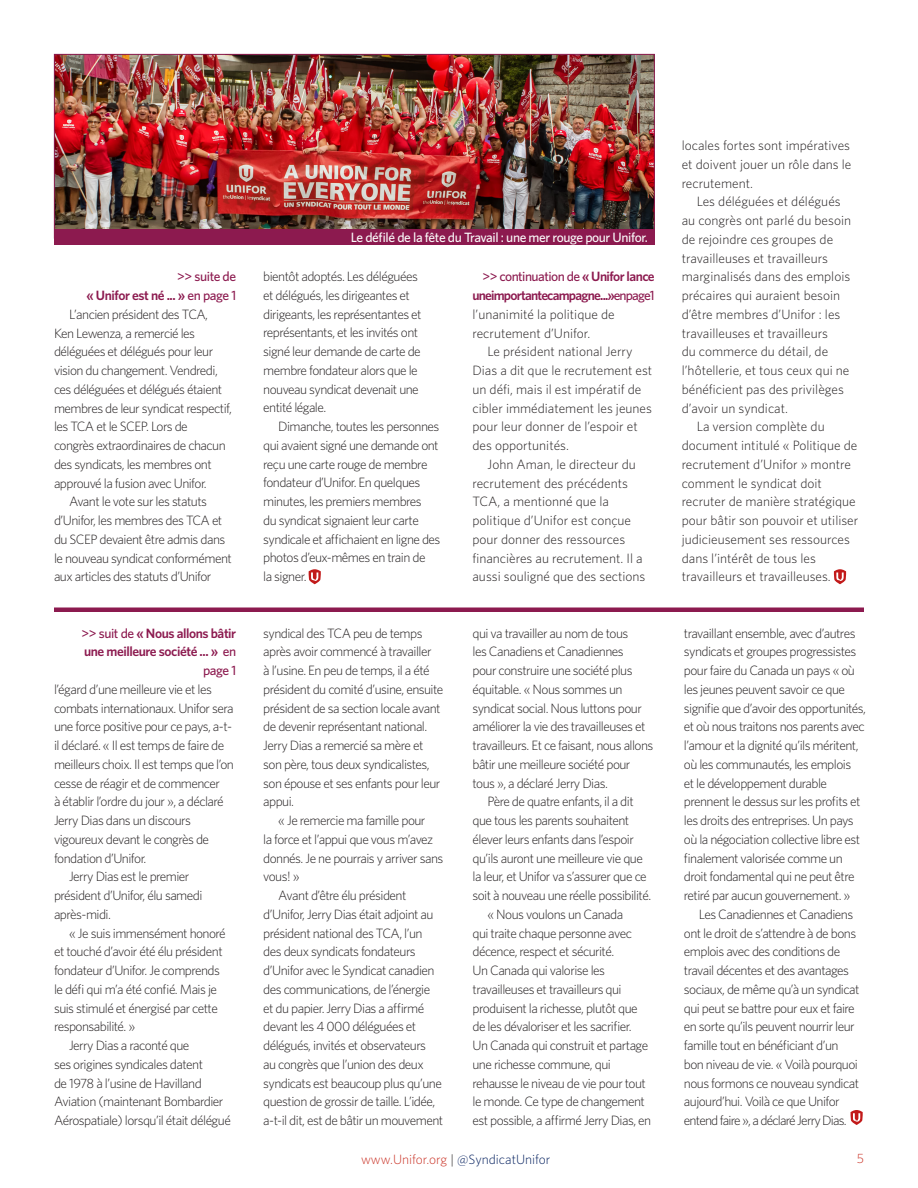
<style>
.page{position:relative;width:918px;height:1188px;background:#fff}
.page>*{position:absolute;margin:0;border:0;box-sizing:border-box;transform-origin:0 0}
.Body_Copy_Indent{font:300 13.5px/18.8px "Whitney";letter-spacing:-.04em;color:#231f20}
.Body_Copy_Indent-2{font:300 13.5px/18.8px "Whitney";color:#231f20}
.Continued_on{font:600 13.5px/18.8px "Whitney";letter-spacing:-.055em;color:#8c1a4f;text-align:right}
.Continued_on-2{font:600 13.5px/18.8px "Whitney";letter-spacing:-.03em;color:#8c1a4f;text-align:right}
.Cutline{font:500 13.5px "Whitney";letter-spacing:-.03em;color:#fafafa}
.Body_Copy_No_Indent{font:300 13.5px/18.8px "Whitney";color:#231f20}
.Continued_on-3{font:500 13.5px/18.8px "Whitney";letter-spacing:-.03em;color:#8c1a4f;text-align:right}
.t1{font:300 13.5px "Whitney";color:#072260}
.t2{font:300 13.5px "Whitney";color:#ca3327}
.s1{font-weight:600}
.s2{font-weight:500}
.s3{color:#ca3327}
.s4{color:#231f20}
</style>
<div class="page">
<svg style="left:309px;top:569px;width:12px;height:15px"></svg>
<img style="left:56px;top:56px;width:597px;height:174px">
<hr style="left:54px;top:608px;width:810px;height:4px;background:#8c1a4f">
<div style="left:54px;top:230px;width:601px;height:15px;background:#8c1a4f"></div>
<svg style="left:851px;top:1110px;width:12px;height:15px"></svg>
<svg style="left:834px;top:569px;width:12px;height:15px"></svg>
<p class="Cutline" style="left:351px;top:229px;width:299px">Le défilé de la fête du Travail : une mer rouge pour Unifor.</p>
<p class="Continued_on-3" style="left:86px;top:267px;width:151px">&gt;&gt; suite de<br><span class="s1">« Unifor est né ... »</span> en page 1</p>
<p class="Continued_on" style="left:472px;top:267px;width:184px"><span class="s2">&gt;&gt; continuation de</span> « Unifor lance une importante campagne... » <span class="s2">en page 1</span></p>
<p class="Body_Copy_Indent" style="left:263px;top:267px;width:160px">bientôt adoptés. Les déléguées et délégués, les dirigeantes et dirigeants, les représentantes et représentants, et les invités ont signé leur demande de carte de membre fondateur alors que le nouveau syndicat devenait une entité légale.</p>
<p class="Body_Copy_Indent" style="left:263px;top:417px;width:179px;text-indent:15px">Dimanche, toutes les personnes qui avaient signé une demande ont reçu une carte rouge de membre fondateur d’Unifor. En quelques minutes, les premiers membres<br>du syndicat signaient leur carte syndicale et affichaient en ligne des photos d’eux-mêmes en train de<br>la signer.</p>
<p class="Body_Copy_Indent" style="left:54px;top:304px;width:180px;text-indent:15px">L’ancien président des TCA,<br>Ken Lewenza, a remercié les déléguées et délégués pour leur vision du changement. Vendredi, ces déléguées et délégués étaient membres de leur syndicat respectif, les TCA et le SCEP. Lors de<br>congrès extraordinaires de chacun des syndicats, les membres ont approuvé la fusion avec Unifor.</p>
<p class="Body_Copy_Indent" style="left:54px;top:492px;width:179px;text-indent:15px">Avant le vote sur les statuts d’Unifor, les membres des TCA et du SCEP devaient être admis dans le nouveau syndicat conformément aux articles des statuts d’Unifor</p>
<p class="Body_Copy_No_Indent" style="left:472px;top:304px;width:144px">l’unanimité la politique de recrutement d’Unifor.</p>
<p class="Body_Copy_Indent-2" style="left:472px;top:342px;width:181px;text-indent:15px">Le président national Jerry<br>Dias a dit que le recrutement est un défi, mais il est impératif de cibler immédiatement les jeunes pour leur donner de l’espoir et des opportunités.</p>
<p class="Body_Copy_Indent-2" style="left:472px;top:454px;width:175px;text-indent:15px">John Aman, le directeur du recrutement des précédents<br>TCA, a mentionné que la politique d’Unifor est conçue pour donner des ressources financières au recrutement. Il a aussi souligné que des sections</p>
<p class="Continued_on-2" style="left:82px;top:623px;width:156px"><span class="s2">&gt;&gt; suit de</span> « Nous allons bâtir une meilleure société ... » <span class="s2">en page 1</span></p>
<p class="Body_Copy_Indent" style="left:54px;top:679px;width:181px">l’égard d’une meilleure vie et les combats internationaux. Unifor sera une force positive pour ce pays, a-t&shy;il déclaré. « Il est temps de faire de meilleurs choix. Il est temps que l’on cesse de réagir et de commencer<br>à établir l’ordre du jour », a déclaré<br>Jerry Dias dans un discours vigoureux devant le congrès de fondation d’Unifor.</p>
<p class="Body_Copy_Indent" style="left:54px;top:867px;width:150px;text-indent:15px">Jerry Dias est le premier président d’Unifor, élu samedi après-midi.</p>
<p class="Body_Copy_Indent" style="left:54px;top:923px;width:173px;text-indent:15px">« Je suis immensément honoré et touché d’avoir été élu président fondateur d’Unifor. Je comprends le défi qui m’a été confié. Mais je suis stimulé et énergisé par cette responsabilité. »</p>
<p class="Body_Copy_Indent" style="left:54px;top:1036px;width:178px;text-indent:15px">Jerry Dias a raconté que<br>ses origines syndicales datent<br>de 1978 à l’usine de Havilland<br>Aviation (maintenant Bombardier<br>Aérospatiale) lorsqu’il était délégué</p>
<p class="Body_Copy_Indent" style="left:263px;top:623px;width:182px">syndical des TCA peu de temps après avoir commencé à travailler<br>à l’usine. En peu de temps, il a été président du comité d’usine, ensuite président de sa section locale avant de devenir représentant national.<br>Jerry Dias a remercié sa mère et son père, tous deux syndicalistes, son épouse et ses enfants pour leur appui.</p>
<p class="Body_Copy_Indent" style="left:263px;top:811px;width:182px;text-indent:15px">« Je remercie ma famille pour<br>la force et l’appui que vous m’avez donnés. Je ne pourrais y arriver sans vous! »</p>
<p class="Body_Copy_Indent" style="left:263px;top:886px;width:182px;text-indent:15px">Avant d’être élu président d’Unifor, Jerry Dias était adjoint au président national des TCA, l’un des deux syndicats fondateurs d’Unifor avec le Syndicat canadien des communications, de l’énergie et du papier. Jerry Dias a affirmé devant les 4 000 déléguées et délégués, invités et observateurs<br>au congrès que l’union des deux syndicats est beaucoup plus qu’une question de grossir de taille. L’idée, a-t-il dit, est de bâtir un mouvement</p>
<p class="Body_Copy_Indent" style="left:472px;top:623px;width:182px">qui va travailler au nom de tous<br>les Canadiens et Canadiennes<br>pour construire une société plus équitable. « Nous sommes un syndicat social. Nous luttons pour améliorer la vie des travailleuses et travailleurs. Et ce faisant, nous allons bâtir une meilleure société pour tous », a déclaré Jerry Dias.</p>
<p class="Body_Copy_Indent" style="left:472px;top:792px;width:180px;text-indent:15px">Père de quatre enfants, il a dit que tous les parents souhaitent élever leurs enfants dans l’espoir qu’ils auront une meilleure vie que la leur, et Unifor va s’assurer que ce soit à nouveau une réelle possibilité.</p>
<p class="Body_Copy_Indent" style="left:472px;top:904px;width:180px;text-indent:15px">« Nous voulons un Canada<br>qui traite chaque personne avec décence, respect et sécurité.<br>Un Canada qui valorise les travailleuses et travailleurs qui produisent la richesse, plutôt que de les dévaloriser et les sacrifier.<br>Un Canada qui construit et partage une richesse commune, qui rehausse le niveau de vie pour tout le monde. Ce type de changement est possible, a affirmé Jerry Dias, en</p>
<p class="Body_Copy_Indent" style="left:682px;top:136px;width:171px;text-align:justify">locales fortes sont impératives et doivent jouer un rôle dans le recrutement.</p>
<p class="Body_Copy_Indent-2" style="left:682px;top:192px;width:171px;text-indent:15px">Les déléguées et délégués au congrès ont parlé du besoin de rejoindre ces groupes de travailleuses et travailleurs marginalisés dans des emplois précaires qui auraient besoin d’être membres d’Unifor : les travailleuses et travailleurs<br>du commerce du détail, de l’hôtellerie, et tous ceux qui ne bénéficient pas des privilèges d’avoir un syndicat.</p>
<p class="Body_Copy_Indent-2" style="left:682px;top:417px;width:178px;text-indent:15px">La version complète du document intitulé « Politique de recrutement d’Unifor » montre comment le syndicat doit recruter de manière stratégique pour bâtir son pouvoir et utiliser judicieusement ses ressources dans l’intérêt de tous les travailleurs et travailleuses.</p>
<p class="Body_Copy_Indent" style="left:684px;top:623px;width:184px">travaillant ensemble, avec d’autres syndicats et groupes progressistes pour faire du Canada un pays « où les jeunes peuvent savoir ce que signifie que d’avoir des opportunités, et où nous traitons nos parents avec l’amour et la dignité qu’ils méritent, où les communautés, les emplois<br>et le développement durable prennent le dessus sur les profits et les droits des entreprises. Un pays où la négociation collective libre est finalement valorisée comme un droit fondamental qui ne peut être retiré par aucun gouvernement. »</p>
<p class="Body_Copy_Indent" style="left:684px;top:904px;width:177px;text-indent:15px">Les Canadiennes et Canadiens ont le droit de s’attendre à de bons emplois avec des conditions de travail décentes et des avantages sociaux, de même qu’à un syndicat qui peut se battre pour eux et faire en sorte qu’ils peuvent nourrir leur famille tout en bénéficiant d’un bon niveau de vie. « Voilà pourquoi nous formons ce nouveau syndicat aujourd’hui. Voilà ce que Unifor entend faire », a déclaré Jerry Dias.</p>
<p class="t1" style="left:361px;top:1151px;width:191px"><span class="s3">www.Unifor.org</span> <span class="s4">|</span> @SyndicatUnifor</p>
<p class="t2" style="left:857px;top:1149px;width:9px">5</p>
</div>
